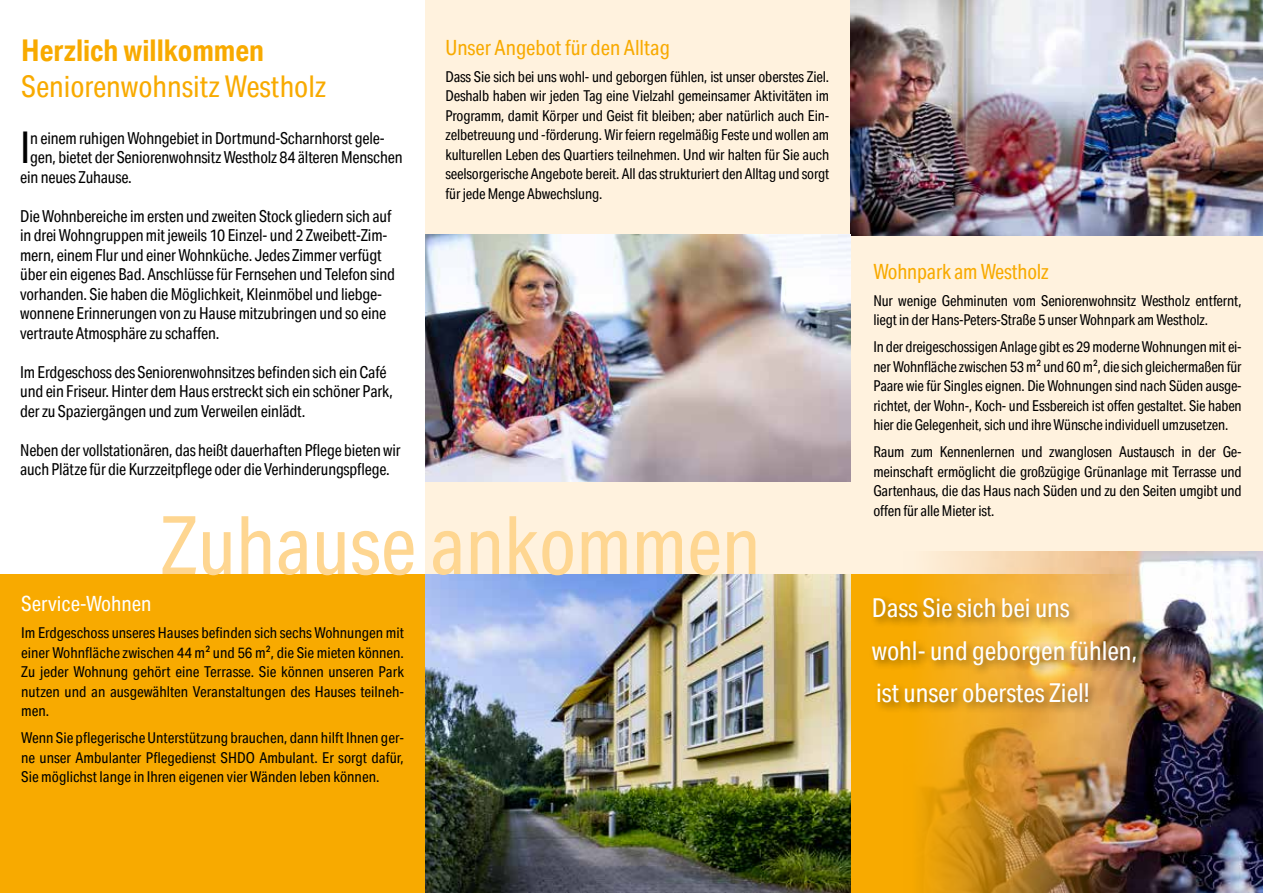
<style>
.page{position:relative;width:1263px;height:893px;background:#fff}
.page>*{position:absolute;margin:0;border:0;box-sizing:border-box;transform-origin:0 0}
.t1{font:80.85px "Aktiv Grotesk Cd";color:#fed691}
.t2{font:43.8px "Aktiv Grotesk Cd";color:#000}
.t3{font:30px "Aktiv Grotesk Cd";color:#f8aa00}
.t4{font:700 30px "Aktiv Grotesk Cd";color:#f8aa00}
.t5{font:26.1px/42.6px "Aktiv Grotesk Cd";color:#fff}
.t6{font:21px "Aktiv Grotesk Cd";color:#f8aa00}
.t7{font:21px "Aktiv Grotesk Cd";color:#fff}
.t8{font:16.5px/19.5px "Aktiv Grotesk Cd";letter-spacing:-.01em;color:#000}
.t9{font:15px/19.5px "Aktiv Grotesk Cd";letter-spacing:-.01em;color:#000;text-align:justify}
</style>
<div class="page">
<div style="left:425px;top:0;width:838px;height:587px;background:#fff2de"></div>
<div style="left:0;top:574px;width:1263px;height:319px;background:#f8aa00"></div>
<img style="left:850px;top:0;width:413px;height:235px">
<img style="left:425px;top:235px;width:425px;height:247px">
<img style="left:920px;top:552px;width:343px;height:341px">
<div style="left:869px;top:594px;width:278px;height:120px;background:#000;opacity:.43"></div>
<img style="left:425px;top:574px;width:425px;height:319px">
<h3 class="t4" style="left:21px;top:32px;width:244px">Herzlich willkommen</h3>
<h3 class="t3" style="left:21px;top:69px;width:306px">Seniorenwohnsitz Westholz</h3>
<h2 class="t2" style="left:20px;top:122px;width:12px">I</h2>
<p class="t8" style="left:30px;top:128px;width:356px">n einem ruhigen Wohngebiet in Dortmund-Scharnhorst gele-</p>
<p class="t8" style="left:30px;top:147px;width:374px">gen, bietet der Seniorenwohnsitz Westholz 84 älteren Menschen</p>
<p class="t8" style="left:20px;top:167px;width:113px">ein neues Zuhause.</p>
<p class="t8" style="left:20px;top:206px;width:376px">Die Wohnbereiche im ersten und zweiten Stock gliedern sich auf in drei Wohngruppen mit jeweils 10 Einzel- und 2 Zweibett-Zim&shy;mern, einem Flur und einer Wohnküche. Jedes Zimmer verfügt über ein eigenes Bad. Anschlüsse für Fernsehen und Telefon sind vorhanden. Sie haben die Möglichkeit, Kleinmöbel und liebge&shy;wonnene Erinnerungen von zu Hause mitzubringen und so eine vertraute Atmosphäre zu schaffen.</p>
<p class="t8" style="left:20px;top:362px;width:374px">Im Erdgeschoss des Seniorenwohnsitzes befinden sich ein Café und ein Friseur. Hinter dem Haus erstreckt sich ein schöner Park, der zu Spaziergängen und zum Verweilen einlädt.</p>
<p class="t8" style="left:20px;top:440px;width:382px">Neben der vollstationären, das heißt dauerhaften Pflege bieten wir auch Plätze für die Kurzzeitpflege oder die Verhinderungspflege.</p>
<h3 class="t6" style="left:445px;top:35px;width:226px">Unser Angebot für den Alltag</h3>
<p class="t9" style="left:445px;top:66px;width:385px">Dass Sie sich bei uns wohl- und geborgen fühlen, ist unser oberstes Ziel.<br>Deshalb haben wir jeden Tag eine Vielzahl gemeinsamer Aktivitäten im Programm, damit Körper und Geist fit bleiben; aber natürlich auch Ein&shy;zelbetreuung und -förderung. Wir feiern regelmäßig Feste und wollen am kulturellen Leben des Quartiers teilnehmen. Und wir halten für Sie auch seelsorgerische Angebote bereit. All das strukturiert den Alltag und sorgt für jede Menge Abwechslung.</p>
<h1 class="t1" style="left:161px;top:497px;width:601px">Zuhause ankommen</h1>
<h3 class="t7" style="left:21px;top:591px;width:132px">Service-Wohnen</h3>
<p class="t9" style="left:21px;top:623px;width:384px">Im Erdgeschoss unseres Hauses befinden sich sechs Wohnungen mit einer Wohnfläche zwischen 44 m² und 56 m², die Sie mieten können.<br>Zu jeder Wohnung gehört eine Terrasse. Sie können unseren Park nutzen und an ausgewählten Veranstaltungen des Hauses teilneh&shy;men.</p>
<p class="t9" style="left:21px;top:728px;width:384px">Wenn Sie pflegerische Unterstützung brauchen, dann hilft Ihnen ger&shy;ne unser Ambulanter Pflegedienst SHDO Ambulant. Er sorgt dafür, Sie möglichst lange in Ihren eigenen vier Wänden leben können.</p>
<h3 class="t6" style="left:873px;top:259px;width:177px">Wohnpark am Westholz</h3>
<p class="t9" style="left:873px;top:290px;width:370px">Nur wenige Gehminuten vom Seniorenwohnsitz Westholz entfernt, liegt in der Hans-Peters-Straße 5 unser Wohnpark am Westholz.</p>
<p class="t9" style="left:873px;top:337px;width:370px">In der dreigeschossigen Anlage gibt es 29 moderne Wohnungen mit ei&shy;ner Wohnfläche zwischen 53 m² und 60 m², die sich gleichermaßen für Paare wie für Singles eignen. Die Wohnungen sind nach Süden ausge&shy;richtet, der Wohn-, Koch- und Essbereich ist offen gestaltet. Sie haben hier die Gelegenheit, sich und ihre Wünsche individuell umzusetzen.</p>
<p class="t9" style="left:873px;top:442px;width:370px">Raum zum Kennenlernen und zwanglosen Austausch in der Ge&shy;meinschaft ermöglicht die großzügige Grünanlage mit Terrasse und Gartenhaus, die das Haus nach Süden und zu den Seiten umgibt und offen für alle Mieter ist.</p>
<h3 class="t5" style="left:872px;top:586px;width:267px">Dass Sie sich bei uns<br>wohl- und geborgen fühlen, ist unser oberstes Ziel!</h3>
</div>
